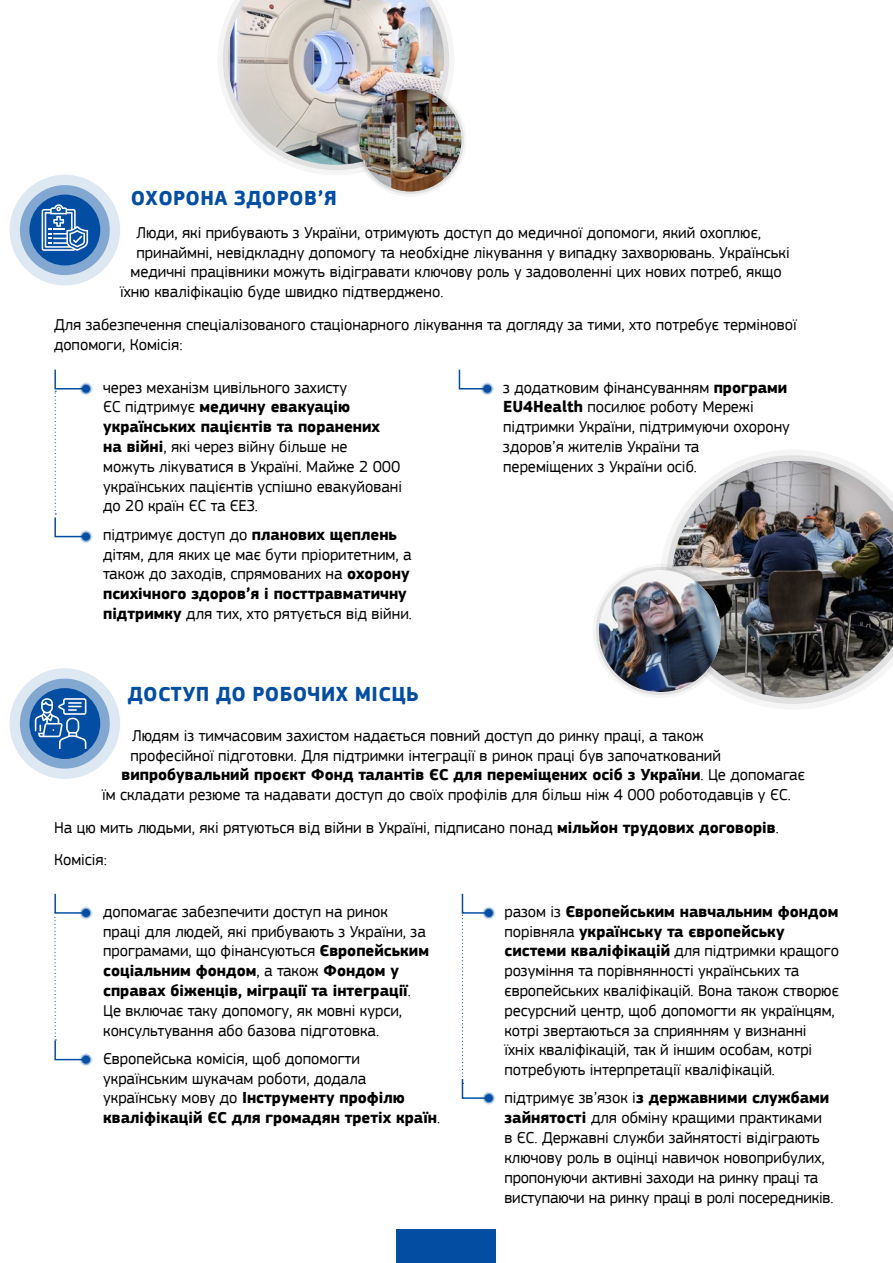
<style>
.page{position:relative;width:893px;height:1263px;background:#fff}
.page>*{position:absolute;margin:0;border:0;box-sizing:border-box;transform-origin:0 0}
.TITLE_1{font:700 21px "EC Square Sans Pro";letter-spacing:.02em;color:#034ea2}
.BULLETS{font:16.5px/19.8px "EC Square Sans Pro";color:#000}
.BODY_TEXT{font:16.5px/19.8px "EC Square Sans Pro";color:#000}
.BODY_TEXT-2{font:700 16.5px "EC Square Sans Pro";color:#000}
.s1{font-weight:700}
.s2{font-weight:400}
</style>
<div class="page">
<svg style="left:662px;top:455px;width:170px;height:249px"></svg>
<img style="left:672px;top:461px;width:221px;height:237px">
<svg style="left:593px;top:564px;width:134px;height:134px"></svg>
<img style="left:599px;top:570px;width:122px;height:122px;border-radius:61px">
<svg style="left:222px;top:20px;width:228px;height:151px"></svg>
<img style="left:230px;top:0;width:214px;height:165px">
<svg style="left:354px;top:84px;width:112px;height:113px"></svg>
<img style="left:359px;top:89px;width:102px;height:102px;border-radius:51px">
<div style="left:10px;top:668px;width:110px;height:111px;background:#dee8f2;border-radius:50%"></div>
<svg style="left:20px;top:679px;width:90px;height:90px;background:#83a7d0"></svg>
<div style="left:29px;top:688px;width:71px;height:71px;background:#034ea2;border-radius:50%"></div>
<svg style="left:35px;top:698px;width:51px;height:51px"></svg>
<div style="left:10px;top:175px;width:110px;height:110px;background:#dee8f2;border-radius:50%"></div>
<svg style="left:20px;top:185px;width:90px;height:90px;background:#81a6cf"></svg>
<div style="left:29px;top:195px;width:71px;height:70px;background:#034ea2;border-radius:50%"></div>
<svg style="left:42px;top:204px;width:46px;height:47px"></svg>
<svg style="left:481px;top:382px;width:13px;height:13px"></svg>
<svg style="left:482px;top:384px;width:10px;height:10px"></svg>
<svg style="left:458px;top:369px;width:32px;height:23px"></svg>
<svg style="left:79px;top:382px;width:14px;height:13px"></svg>
<svg style="left:79px;top:906px;width:14px;height:13px"></svg>
<svg style="left:79px;top:530px;width:14px;height:13px"></svg>
<svg style="left:81px;top:531px;width:10px;height:11px"></svg>
<svg style="left:54px;top:369px;width:35px;height:171px"></svg>
<svg style="left:79px;top:1053px;width:14px;height:13px"></svg>
<svg style="left:81px;top:1054px;width:10px;height:11px"></svg>
<svg style="left:82px;top:1056px;width:8px;height:8px"></svg>
<svg style="left:54px;top:893px;width:35px;height:169px"></svg>
<svg style="left:482px;top:906px;width:13px;height:13px"></svg>
<svg style="left:482px;top:1092px;width:13px;height:12px"></svg>
<svg style="left:484px;top:1093px;width:10px;height:10px"></svg>
<svg style="left:461px;top:893px;width:31px;height:208px"></svg>
<div style="left:397px;top:1230px;width:99px;height:33px;background:#034ea2"></div>
<p class="TITLE_1" style="left:131px;top:186px;width:208px">ОХОРОНА ЗДОРОВ’Я</p>
<p class="BODY_TEXT" style="left:136px;top:222px;width:626px">Люди, які прибувають з України, отримують доступ до медичної допомоги, який охоплює,</p>
<p class="BODY_TEXT" style="left:136px;top:242px;width:655px">принаймні, невідкладну допомогу та необхідне лікування у випадку захворювань. Українські</p>
<p class="BODY_TEXT" style="left:130px;top:262px;width:653px">медичні працівники можуть відігравати ключову роль у задоволенні цих нових потреб, якщо</p>
<p class="BODY_TEXT" style="left:120px;top:282px;width:325px">їхню кваліфікацію буде швидко підтверджено.</p>
<p class="BODY_TEXT" style="left:54px;top:314px;width:744px">Для забезпечення спеціалізованого стаціонарного лікування та догляду за тими, хто потребує термінової допомоги, Комісія:</p>
<p class="BULLETS" style="left:103px;top:377px;width:300px">через механізм цивільного захисту<br>ЄС підтримує <span class="s1">медичну евакуацію українських пацієнтів та поранених на війні</span>, які через війну більше не можуть лікуватися в Україні. Майже 2 000 українських пацієнтів успішно евакуйовані до 20 країн ЄС та ЄЕЗ.</p>
<p class="BULLETS" style="left:103px;top:524px;width:310px">підтримує доступ до <span class="s1">планових щеплень </span>дітям, для яких це має бути пріоритетним, а також до заходів, спрямованих на <span class="s1">охорону психічного здоров’я і посттравматичну підтримку</span> для тих, хто рятується від війни.</p>
<p class="BULLETS" style="left:503px;top:377px;width:288px">з додатковим фінансуванням <span class="s1">програми EU4Health</span> посилює роботу Мережі підтримки України, підтримуючи охорону здоров’я жителів України та переміщених з України осіб.</p>
<p class="TITLE_1" style="left:128px;top:682px;width:292px">ДОСТУП ДО РОБОЧИХ МІСЦЬ</p>
<p class="BODY_TEXT" style="left:132px;top:725px;width:573px">Людям із тимчасовим захистом надається повний доступ до ринку праці, а також</p>
<p class="BODY_TEXT" style="left:130px;top:745px;width:592px">професійної підготовки. Для підтримки інтеграції в ринок праці був започаткований</p>
<p class="BODY_TEXT-2" style="left:122px;top:765px;width:685px">випробувальний проєкт Фонд талантів ЄС для переміщених осіб з України<span class="s2">. Це допомагає</span></p>
<p class="BODY_TEXT" style="left:102px;top:785px;width:690px">їм складати резюме та надавати доступ до своїх профілів для більш ніж 4 000 роботодавців у ЄС.</p>
<p class="BODY_TEXT" style="left:54px;top:817px;width:726px">На цю мить людьми, які рятуються від війни в Україні, підписано понад <span class="s1">мільйон трудових договорів</span>.</p>
<p class="BODY_TEXT" style="left:54px;top:850px;width:54px">Комісія:</p>
<p class="BULLETS" style="left:103px;top:901px;width:327px">допомагає забезпечити доступ на ринок праці для людей, які прибувають з України, за програмами, що фінансуються <span class="s1">Європейським соціальним фондом</span>, а також <span class="s1">Фондом у справах біженців, міграції та інтеграції</span>.<br>Це включає таку допомогу, як мовні курси, консультування або базова підготовка.</p>
<p class="BULLETS" style="left:103px;top:1049px;width:338px">Європейська комісія, щоб допомогти українським шукачам роботи, додала українську мову до <span class="s1">Інструменту профілю кваліфікацій ЄС для громадян третіх країн</span>.</p>
<p class="BULLETS" style="left:504px;top:901px;width:336px">разом із <span class="s1">Європейським навчальним фондом </span>порівняла <span class="s1">українську та європейську системи кваліфікацій</span> для підтримки кращого розуміння та порівнянності українських та європейських кваліфікацій. Вона також створює ресурсний центр, щоб допомогти як українцям, котрі звертаються за сприянням у визнанні їхніх кваліфікацій, так й іншим особам, котрі потребують інтерпретації кваліфікацій.</p>
<p class="BULLETS" style="left:504px;top:1088px;width:331px">підтримує зв’язок і<span class="s1">з державними службами зайнятості</span> для обміну кращими практиками в ЄС. Державні служби зайнятості відіграють ключову роль в оцінці навичок новоприбулих, пропонуючи активні заходи на ринку праці та виступаючи на ринку праці в ролі посередників.</p>
</div>
